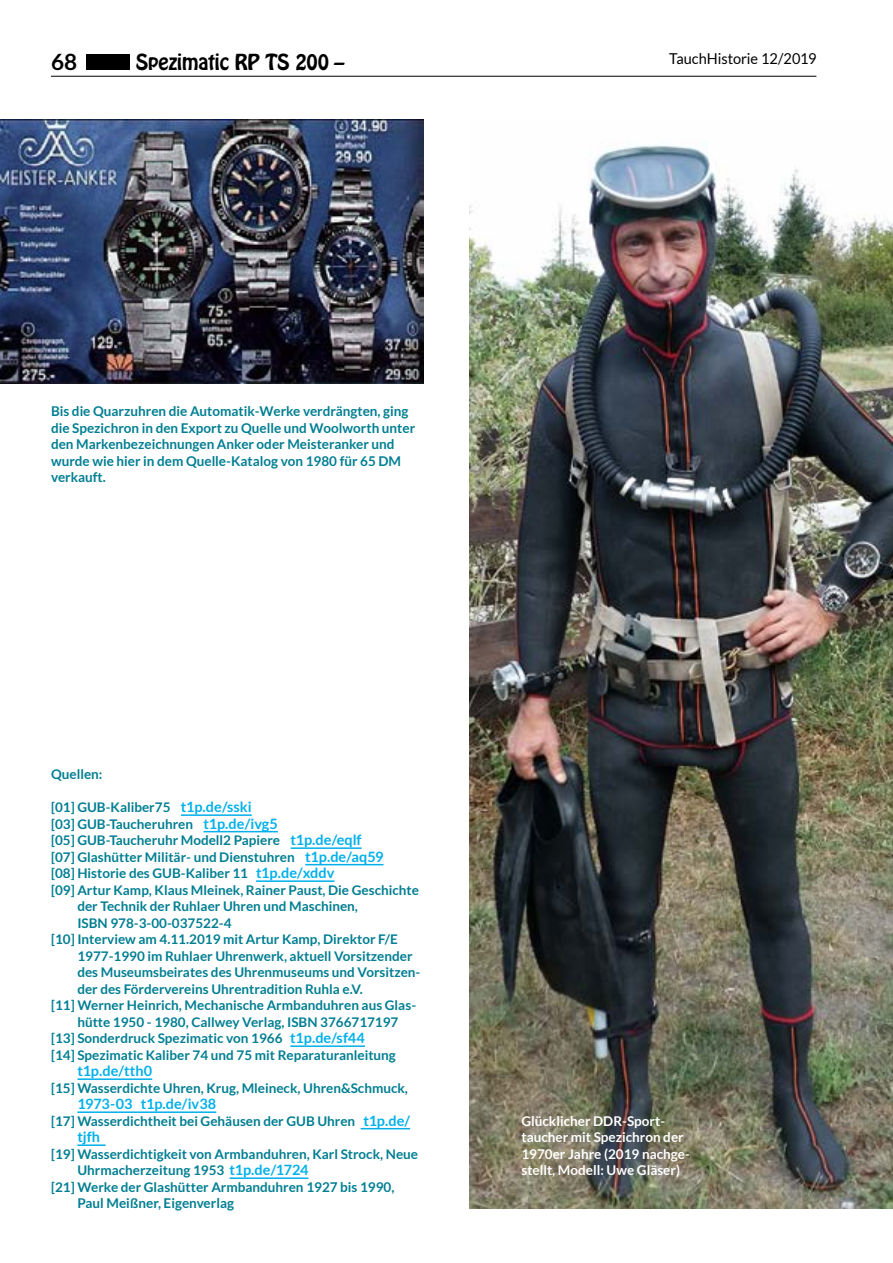
<style>
.page{position:relative;width:893px;height:1263px;background:#fff}
.page>*{position:absolute;margin:0;border:0;box-sizing:border-box;transform-origin:0 0}
.t1{font:700 22.5px "Lato";color:#000}
.t2{font:19.5px "Hobo Std";letter-spacing:-.015em;color:#000}
.t3{font:15px "Lato";color:#000}
.t4{font:700 14.25px "Lato";color:#00b0eb}
.t5{font:700 13.5px/16.5px "Lato";color:#007e92}
.t6{font:700 13.5px/16.5px "Lato";color:#fff}
.t7{font:700 13.35px "Lato";color:#007e92}
.s1{font-size:14.25px;color:#00b0eb}
.s2{font-size:13.5px}
</style>
<div class="page">
<hr style="left:51px;top:76px;width:765px;height:1px;background:#000">
<div style="left:87px;top:54px;width:43px;height:16px;background:#000"></div>
<img style="left:470px;top:144px;width:423px;height:1064px">
<img style="left:0;top:119px;width:423px;height:265px">
<hr style="left:181px;top:814px;width:71px;height:2px;background:#00b0eb">
<hr style="left:204px;top:831px;width:74px;height:1px;background:#00b0eb">
<hr style="left:291px;top:847px;width:71px;height:2px;background:#00b0eb">
<hr style="left:305px;top:864px;width:78px;height:1px;background:#00b0eb">
<hr style="left:256px;top:880px;width:79px;height:2px;background:#00b0eb">
<hr style="left:290px;top:1045px;width:75px;height:2px;background:#00b0eb">
<hr style="left:77px;top:1078px;width:75px;height:2px;background:#00b0eb">
<hr style="left:77px;top:1111px;width:139px;height:2px;background:#00b0eb">
<hr style="left:361px;top:1128px;width:49px;height:1px;background:#00b0eb">
<hr style="left:77px;top:1144px;width:29px;height:2px;background:#00b0eb">
<hr style="left:230px;top:1177px;width:78px;height:2px;background:#00b0eb">
<h1 class="t1" style="left:51px;top:48px;width:28px">68</h1>
<h2 class="t2" style="left:136px;top:48px;width:210px">Spezimatic RP TS 200 –</h2>
<p class="t3" style="left:669px;top:50px;width:149px">TauchHistorie 12/2019</p>
<p class="t5" style="left:51px;top:403px;width:366px">Bis die Quarzuhren die Automatik-Werke verdrängten, ging die Spezichron in den Export zu Quelle und Woolworth unter den Markenbezeichnungen Anker oder Meisteranker und wurde wie hier in dem Quelle-Katalog von 1980 für 65 DM verkauft.</p>
<p class="t7" style="left:51px;top:767px;width:53px">Quellen:</p>
<p class="t7" style="left:51px;top:800px;width:202px">[01] GUB-Kaliber75 <span class="s1">t1p.de/sski</span></p>
<p class="t7" style="left:51px;top:816px;width:228px">[03] GUB-Taucheruhren <span class="s1">t1p.de/ivg5</span></p>
<p class="t7" style="left:51px;top:833px;width:312px">[05] GUB-Taucheruhr Modell2 Papiere <span class="s1">t1p.de/eqlf</span></p>
<p class="t7" style="left:51px;top:849px;width:334px">[07] Glashütter Militär- und Dienstuhren <span class="s1">t1p.de/aq59</span></p>
<p class="t7" style="left:51px;top:866px;width:285px">[08] Historie des GUB-Kaliber 11 <span class="s1">t1p.de/xddv</span></p>
<p class="t7" style="left:51px;top:882px;width:369px">[09] Artur Kamp, Klaus Mleinek, Rainer Paust, Die Geschichte</p>
<p class="t7" style="left:77px;top:899px;width:282px">der Technik der Ruhlaer Uhren und Maschinen,</p>
<p class="t7" style="left:77px;top:915px;width:156px">ISBN 978-3-00-037522-4</p>
<p class="t7" style="left:51px;top:932px;width:348px">[10] Interview am 4.11.2019 mit Artur Kamp, Direktor F/E</p>
<p class="t7" style="left:77px;top:948px;width:337px">1977-1990 im Ruhlaer Uhrenwerk, aktuell Vorsitzender</p>
<p class="t7" style="left:77px;top:965px;width:345px">des Museumsbeirates des Uhrenmuseums und Vorsitzen-</p>
<p class="t7" style="left:77px;top:981px;width:287px">der des Fördervereins Uhrentradition Ruhla e.V.</p>
<p class="t7" style="left:51px;top:998px;width:367px">[11] Werner Heinrich, Mechanische Armbanduhren aus Glas-</p>
<p class="t7" style="left:77px;top:1014px;width:323px">hütte 1950 - 1980, Callwey Verlag, ISBN 3766717197</p>
<p class="t7" style="left:51px;top:1031px;width:315px">[13] Sonderdruck Spezimatic von 1966 <span class="s1">t1p.de/sf44</span></p>
<p class="t7" style="left:51px;top:1047px;width:346px">[14] Spezimatic Kaliber 74 und 75 mit Reparaturanleitung</p>
<p class="t4" style="left:77px;top:1063px;width:76px">t1p.de/tth0</p>
<p class="t7" style="left:51px;top:1080px;width:358px">[15] Wasserdichte Uhren, Krug, Mleineck, Uhren&amp;Schmuck,</p>
<p class="t4" style="left:77px;top:1096px;width:140px">1973-03 t1p.de/iv38</p>
<p class="t7" style="left:51px;top:1113px;width:361px">[17] Wasserdichtheit bei Gehäusen der GUB Uhren <span class="s1">t1p.de/</span></p>
<p class="t4" style="left:77px;top:1129px;width:24px">tjfh</p>
<p class="t7" style="left:51px;top:1146px;width:369px">[19] Wasserdichtigkeit von Armbanduhren, Karl Strock, Neue</p>
<p class="t7" style="left:77px;top:1163px;width:232px">Uhrmacherzeitung 1953 <span class="s1">t1p.de/1724</span></p>
<p class="t7" style="left:51px;top:1179px;width:345px">[21] Werke der Glashütter Armbanduhren <span class="s2">1927 bis 1990,</span></p>
<p class="t5" style="left:77px;top:1195px;width:158px">Paul Meißner, Eigenverlag</p>
<p class="t6" style="left:521px;top:1112px;width:170px">Glücklicher DDR-Sport&shy;taucher mit Spezichron der<br>1970er Jahre (2019 nachge&shy;stellt, Modell: Uwe Gläser)</p>
</div>
